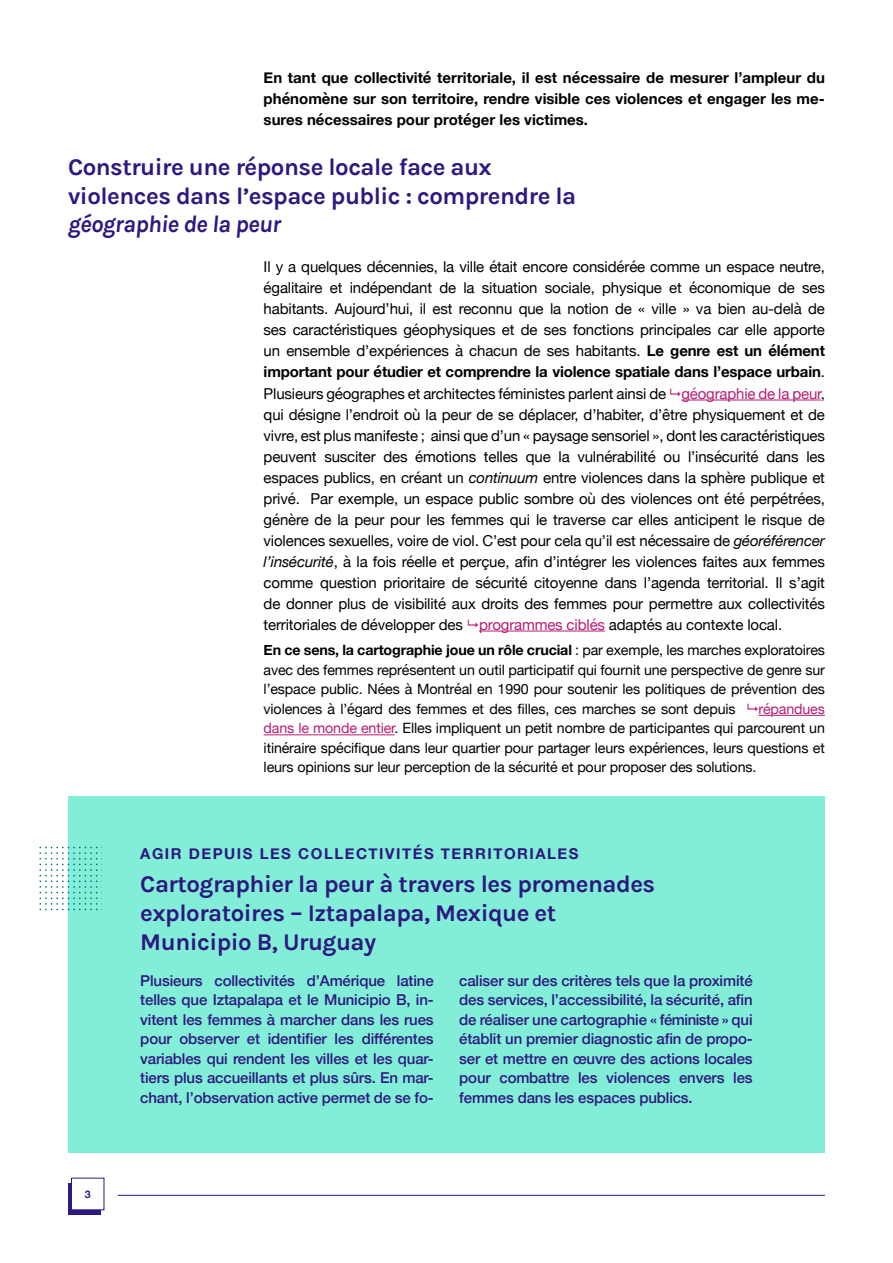
<style>
.page{position:relative;width:893px;height:1263px;background:#fff}
.page>*{position:absolute;margin:0;border:0;box-sizing:border-box;transform-origin:0 0}
.t1{font:24px/28.8px "Karla";letter-spacing:-.02em;color:#2e1780}
.t2{font:italic 24px "Karla";letter-spacing:-.02em;color:#2e1780}
.t3{font:15px/21px "Helvetica Neue";letter-spacing:-.01em;color:#000;text-align:justify}
.t4{font:500 15px/19.5px "Helvetica Neue";letter-spacing:-.01em;color:#2e1780;text-align:justify}
.t5{font:700 15px/21px "Helvetica Neue";color:#000;text-align:justify}
.t6{font:700 15px "Helvetica Neue";letter-spacing:.1em;color:#2e1780}
.t7{font:14.25px/19.5px "Helvetica Neue";letter-spacing:-.01em;color:#000;text-align:justify}
.t8{font:700 10.5px "Helvetica Neue";color:#2e1780}
.s1{font-weight:700}
.s2{color:#b81d74}
.s3{font-style:italic}
</style>
<div class="page">
<div style="left:68px;top:1183px;width:33px;height:31px;background:#2e1780"></div>
<div style="left:71px;top:1178px;width:33px;height:32px;background:#fff"></div>
<hr style="left:118px;top:1195px;width:707px;height:1px;background:#2e1780">
<div style="left:68px;top:796px;width:757px;height:356px;background:#82eed7"></div>
<hr style="left:681px;top:400px;width:140px;height:1px;background:#b81d74">
<hr style="left:479px;top:631px;width:126px;height:1px;background:#b81d74">
<hr style="left:758px;top:715px;width:67px;height:1px;background:#b81d74">
<hr style="left:264px;top:734px;width:131px;height:1px;background:#b81d74">
<svg style="left:39px;top:847px;width:58px;height:63px"></svg>
<p class="t5" style="left:264px;top:67px;width:563px">En tant que collectivité territoriale, il est nécessaire de mesurer l’ampleur du phénomène sur son territoire, rendre visible ces violences et engager les me&shy;sures nécessaires pour protéger les victimes.</p>
<h1 class="t1" style="left:68px;top:152px;width:510px">Construire une réponse locale face aux violences dans l’espace public : comprendre la</h1>
<h1 class="t2" style="left:68px;top:209px;width:214px">géographie de la peur</h1>
<p class="t3" style="left:264px;top:257px;width:563px">Il y a quelques décennies, la ville était encore considérée comme un espace neutre, égalitaire et indépendant de la situation sociale, physique et économique de ses habitants. Aujourd’hui, il est reconnu que la notion de « ville » va bien au-delà de ses caractéristiques géophysiques et de ses fonctions principales car elle apporte un ensemble d’expériences à chacun de ses habitants. <span class="s1">Le genre est un élément important pour étudier et comprendre la violence spatiale dans l’espace urbain</span>.<br>Plusieurs géographes et architectes féministes parlent ainsi de <span class="s2">géographie de la peur</span>, qui désigne l’endroit où la peur de se déplacer, d’habiter, d’être physiquement et de vivre, est plus manifeste ; ainsi que d’un « paysage sensoriel », dont les caractéristiques peuvent susciter des émotions telles que la vulnérabilité ou l’insécurité dans les espaces publics, en créant un <span class="s3">continuum</span> entre violences dans la sphère publique et privé. Par exemple, un espace public sombre où des violences ont été perpétrées, génère de la peur pour les femmes qui le traverse car elles anticipent le risque de violences sexuelles, voire de viol. C’est pour cela qu’il est nécessaire de <span class="s3">géoréférencer l’insécurité</span>, à la fois réelle et perçue, afin d’intégrer les violences faites aux femmes comme question prioritaire de sécurité citoyenne dans l’agenda territorial. Il s’agit de donner plus de visibilité aux droits des femmes pour permettre aux collectivités territoriales de développer des <span class="s2">programmes ciblés</span> adaptés au contexte local.</p>
<p class="t7" style="left:264px;top:641px;width:563px"><span class="s1">En ce sens, la cartographie joue un rôle crucial</span> : par exemple, les marches exploratoires avec des femmes représentent un outil participatif qui fournit une perspective de genre sur l’espace public. Nées à Montréal en 1990 pour soutenir les politiques de prévention des violences à l’égard des femmes et des filles, ces marches se sont depuis</p>
<p class="t7" style="left:264px;top:700px;width:563px;text-indent:495px"><span class="s2">répandues dans le monde entier</span>. Elles impliquent un petit nombre de participantes qui parcourent un itinéraire spécifique dans leur quartier pour partager leurs expériences, leurs questions et leurs opinions sur leur perception de la sécurité et pour proposer des solutions.</p>
<p class="t8" style="left:85px;top:1186px;width:7px">3</p>
<p class="t6" style="left:140px;top:842px;width:440px">AGIR DEPUIS LES COLLECTIVITÉS TERRITORIALES</p>
<h1 class="t1" style="left:140px;top:869px;width:516px">Cartographier la peur à travers les promenades exploratoires – Iztapalapa, Mexique et<br>Municipio B, Uruguay</h1>
<p class="t4" style="left:140px;top:969px;width:295px">Plusieurs collectivités d’Amérique latine telles que Iztapalapa et le Municipio B, in&shy;vitent les femmes à marcher dans les rues pour observer et identifier les différentes variables qui rendent les villes et les quar&shy;tiers plus accueillants et plus sûrs. En mar&shy;chant, l’observation active permet de se fo-</p>
<p class="t4" style="left:459px;top:969px;width:295px">caliser sur des critères tels que la proximité des services, l’accessibilité, la sécurité, afin de réaliser une cartographie « féministe » qui établit un premier diagnostic afin de propo&shy;ser et mettre en œuvre des actions locales pour combattre les violences envers les femmes dans les espaces publics.</p>
</div>
